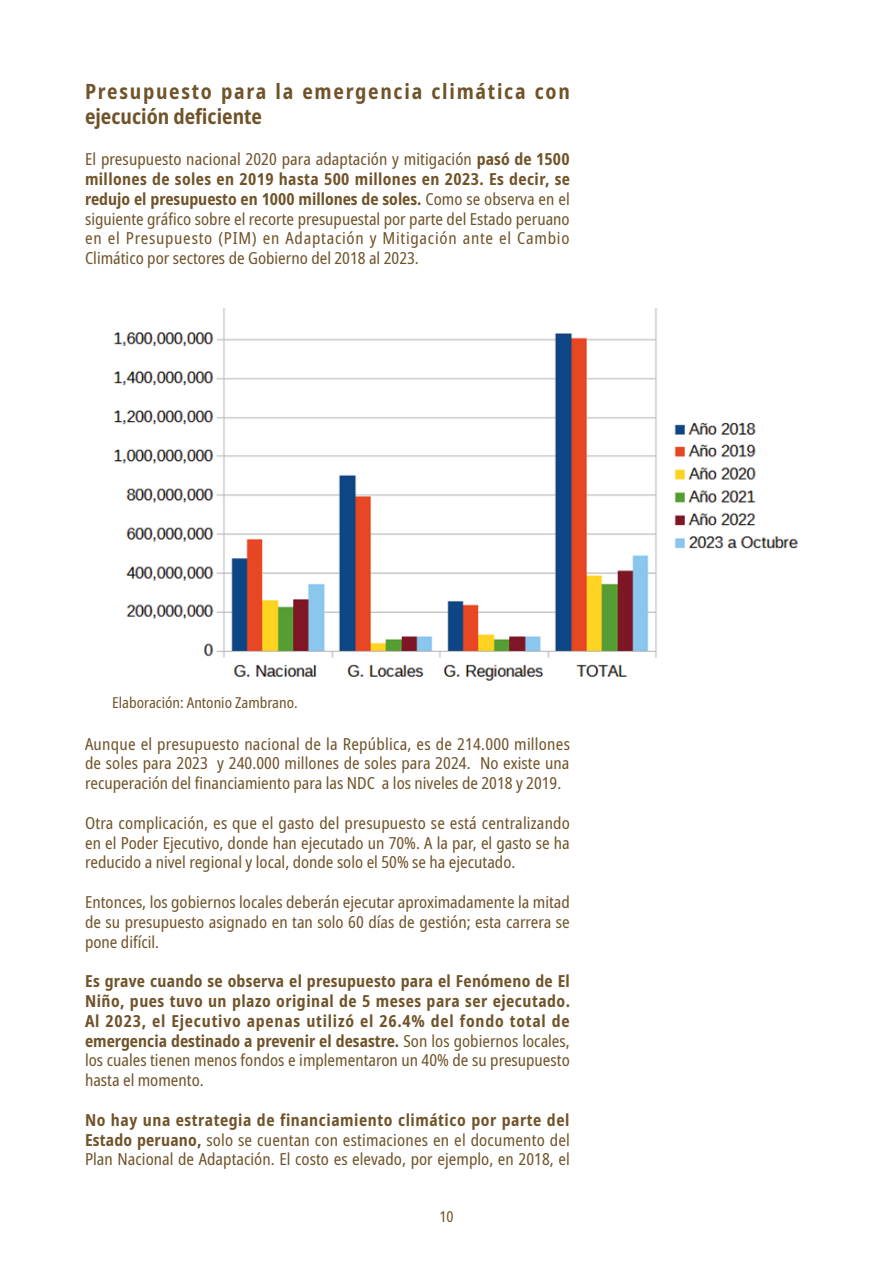
<style>
.page{position:relative;width:893px;height:1263px;background:#fff}
.page>*{position:absolute;margin:0;border:0;box-sizing:border-box;transform-origin:0 0}
.t1{font:700 condensed 21px/25.2px "Noto Sans";letter-spacing:.08em;color:#705329}
.t2{font:condensed 16.5px/19.8px "Noto Sans";color:#705329;text-align:justify}
.t3{font:700 condensed 16.5px/19.8px "Noto Sans";color:#705329;text-align:justify}
.t4{font:condensed 15px "Noto Sans";color:#705329}
.s1{font-weight:700}
.s2{font-weight:400}
</style>
<div class="page">
<img style="left:113px;top:308px;width:686px;height:373px">
<p class="t1" style="left:85px;top:79px;width:486px">Presupuesto para la emergencia climática con ejecución deficiente</p>
<p class="t2" style="left:85px;top:150px;width:487px">El presupuesto nacional 2020 para adaptación y mitigación <span class="s1">pasó de 1500 millones de soles en 2019 hasta 500 millones en 2023. Es decir, se redujo el presupuesto en 1000 millones de soles.</span> Como se observa en el siguiente gráfico sobre el recorte presupuestal por parte del Estado peruano en el Presupuesto (PIM) en Adaptación y Mitigación ante el Cambio Climático por sectores de Gobierno del 2018 al 2023.</p>
<p class="t4" style="left:112px;top:692px;width:187px">Elaboración: Antonio Zambrano.</p>
<p class="t2" style="left:85px;top:734px;width:486px">Aunque el presupuesto nacional de la República, es de 214.000 millones de soles para 2023 y 240.000 millones de soles para 2024. No existe una recuperación del financiamiento para las NDC a los niveles de 2018 y 2019.</p>
<p class="t2" style="left:85px;top:813px;width:486px">Otra complicación, es que el gasto del presupuesto se está centralizando en el Poder Ejecutivo, donde han ejecutado un 70%. A la par, el gasto se ha reducido a nivel regional y local, donde solo el 50% se ha ejecutado.</p>
<p class="t2" style="left:85px;top:893px;width:486px">Entonces, los gobiernos locales deberán ejecutar aproximadamente la mitad de su presupuesto asignado en tan solo 60 días de gestión; esta carrera se pone difícil.</p>
<p class="t3" style="left:85px;top:972px;width:486px">Es grave cuando se observa el presupuesto para el Fenómeno de El Niño, pues tuvo un plazo original de 5 meses para ser ejecutado.<br>Al 2023, el Ejecutivo apenas utilizó el 26.4% del fondo total de emergencia destinado a prevenir el desastre. <span class="s2">Son los gobiernos locales, los cuales tienen menos fondos e implementaron un 40% de su presupuesto hasta el momento.</span></p>
<p class="t2" style="left:85px;top:1110px;width:486px"><span class="s1">No hay una estrategia de financiamiento climático por parte del Estado peruano,</span> solo se cuentan con estimaciones en el documento del Plan Nacional de Adaptación. El costo es elevado, por ejemplo, en 2018, el</p>
<p class="t4" style="left:439px;top:1206px;width:16px">10</p>
</div>
